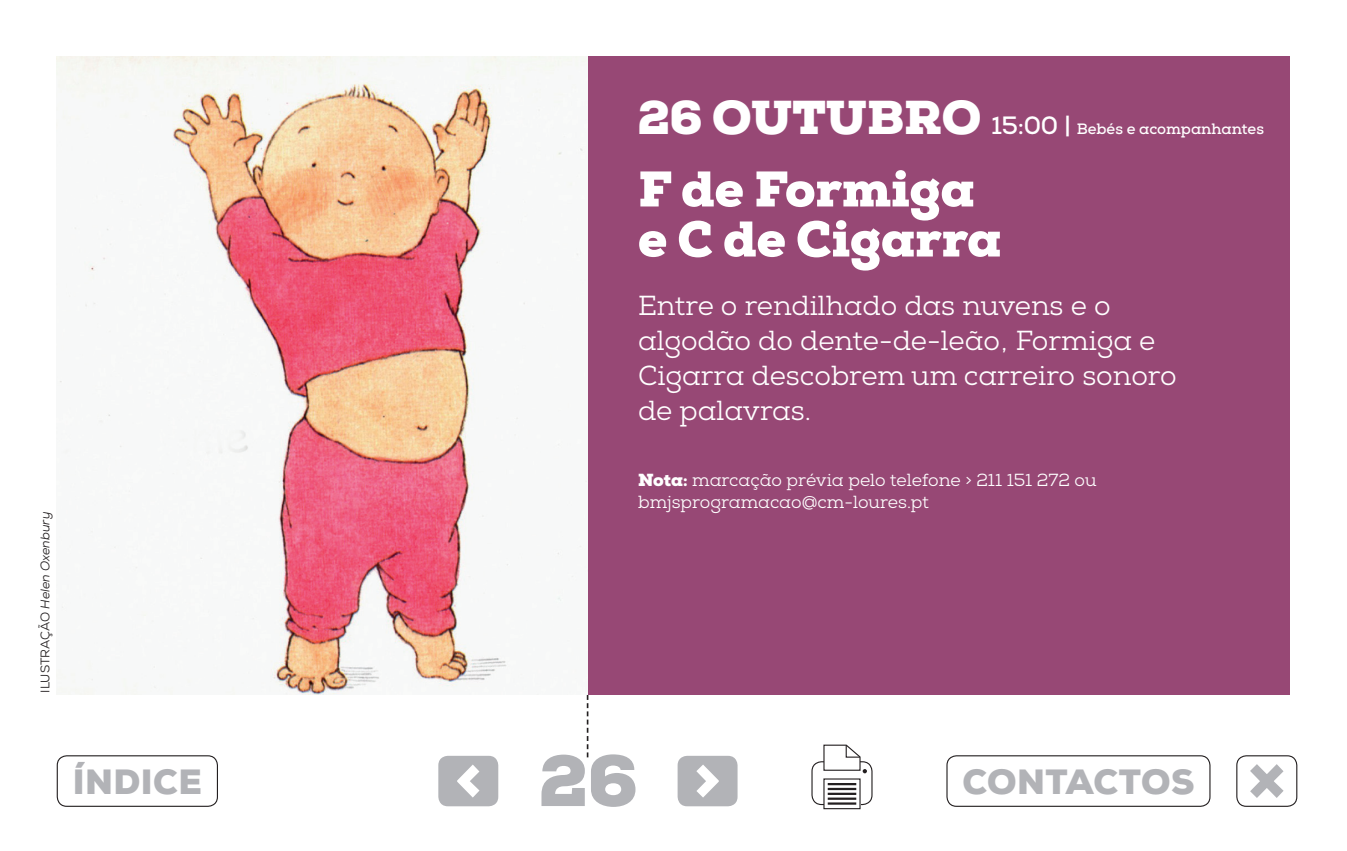
<style>
.page{position:relative;width:1347px;height:851px;background:#fff}
.page>*{position:absolute;margin:0;border:0;box-sizing:border-box;transform-origin:0 0}
.t1{font:900 72.5px "Nexa Slab";color:#b2b3b7}
.t2{font:900 50px/50px "Nexa Slab";color:#fff}
.t3{font:900 35px "Nexa";letter-spacing:.015em;color:#b2b3b7}
.t4{font:27.5px/35px "Nexa Slab";color:#fff}
.t5{font:17.5px/22.5px "Nexa Slab";color:#fff}
.t6{font:700 15px "Nexa Slab";color:#fff}
.t7{font:italic 12.5px "Nexa";color:#231f20}
.s1{font-style:normal}
.s2{font-weight:900;font-size:47.5px}
.s3{font-size:25px}
.s4{font-weight:900}
</style>
<div class="page">
<img style="left:57px;top:57px;width:531px;height:637px">
<div style="left:811px;top:761px;width:61px;height:44px;border:1px solid #231f20;border-radius:10px"></div>
<svg style="left:825px;top:783px;width:33px;height:22px"></svg>
<div style="left:823px;top:778px;width:37px;height:31px;border:1px solid #231f20"></div>
<svg style="left:823px;top:744px;width:44px;height:29px"></svg>
<hr style="left:829px;top:782px;width:26px;height:3px;background:#231f20">
<hr style="left:829px;top:792px;width:26px;height:2px;background:#231f20">
<hr style="left:829px;top:787px;width:26px;height:3px;background:#231f20">
<hr style="left:829px;top:797px;width:26px;height:2px;background:#231f20">
<hr style="left:829px;top:802px;width:26px;height:2px;background:#231f20">
<div style="left:677px;top:755px;width:60px;height:51px;background:#b2b3b7;border-radius:10px"></div>
<svg style="left:696px;top:765px;width:23px;height:32px"></svg>
<div style="left:946px;top:755px;width:264px;height:51px;border:1px solid #231f20;border-radius:10px"></div>
<div style="left:57px;top:755px;width:161px;height:51px;border:1px solid #231f20;border-radius:10px"></div>
<svg style="left:1250px;top:764px;width:33px;height:33px"></svg>
<div style="left:1236px;top:755px;width:61px;height:51px;border:1px solid #231f20;border-radius:10px"></div>
<div style="left:438px;top:755px;width:60px;height:51px;background:#b2b3b7;border-radius:10px"></div>
<svg style="left:457px;top:764px;width:22px;height:33px"></svg>
<svg style="left:587px;top:694px;width:1px;height:63px"></svg>
<div style="left:588px;top:57px;width:702px;height:638px;background:#974875"></div>
<p class="t7" style="left:37px;top:692px;width:182px;rotate:-90deg"><span class="s1">ILUSTRAÇÃO</span> Helen Oxenbury</p>
<p class="t6" style="left:638px;top:120px;width:627px"><span class="s2">26 OUTUBRO</span> <span class="s3">15:00 |</span> Bebés e acompanhantes</p>
<p class="t2" style="left:638px;top:164px;width:365px">F de Formiga e C de Cigarra</p>
<p class="t4" style="left:638px;top:288px;width:540px">Entre o rendilhado das nuvens e o algodão do dente-de-leão, Formiga e<br>Cigarra descobrem um carreiro sonoro de palavras.</p>
<p class="t5" style="left:638px;top:468px;width:460px"><span class="s4">Nota:</span> marcação prévia pelo telefone &gt; 211 151 272 ou bmjsprogramacao@cm-loures.pt</p>
<p class="t3" style="left:73px;top:759px;width:131px">ÍNDICE</p>
<p class="t1" style="left:539px;top:734px;width:100px">26</p>
<p class="t3" style="left:962px;top:759px;width:233px">CONTACTOS</p>
</div>
